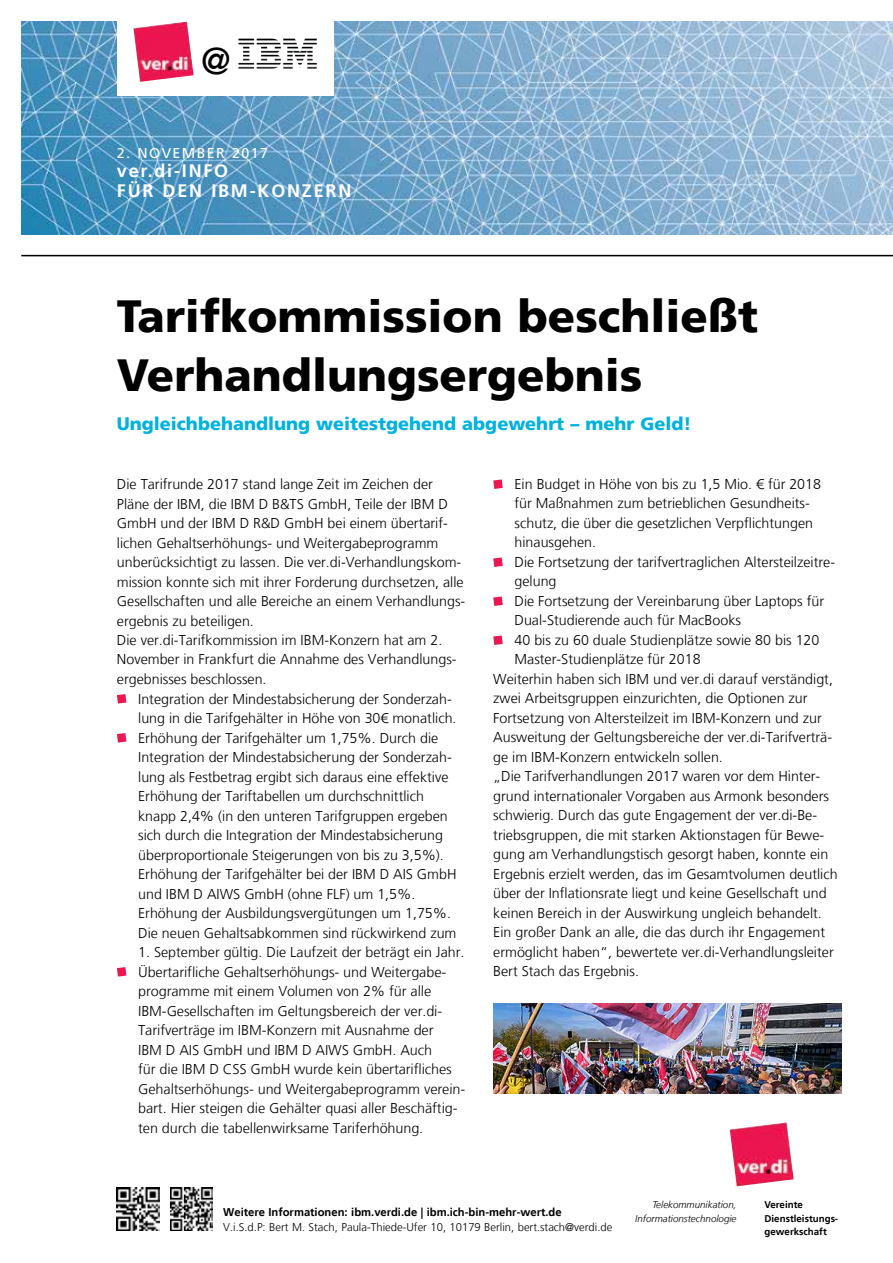
<style>
.page{position:relative;width:893px;height:1263px;background:#fff}
.page>*{position:absolute;margin:0;border:0;box-sizing:border-box;transform-origin:0 0}
.t1{font:900 45px/58.5px "Frutiger";color:#000}
.t2{font:37.95px "Frutiger";color:#000}
.t3{font:900 18px "Frutiger";color:#00b2dd}
.t4{font:700 18px/19.5px "Frutiger";letter-spacing:.1em;color:#fff}
.t5{font:300 14.25px/19.5px "Frutiger";color:#000}
.t6{font:14.25px "Frutiger";letter-spacing:.1em;color:#fff}
.t7{font:300 11.25px "Frutiger";color:#000}
.t8{font:700 11.25px "Frutiger";color:#000}
.t9{font:italic 300 9.75px/13.5px "Frutiger";color:#000;text-align:right}
.t10{font:700 9.75px/13.5px "Frutiger";color:#000}
</style>
<div class="page">
<img style="left:117px;top:1188px;width:42px;height:42px">
<img style="left:170px;top:1188px;width:43px;height:42px">
<svg style="left:117px;top:694px;width:9px;height:9px"></svg>
<svg style="left:117px;top:733px;width:9px;height:9px"></svg>
<svg style="left:117px;top:967px;width:9px;height:9px"></svg>
<svg style="left:493px;top:479px;width:10px;height:10px"></svg>
<svg style="left:493px;top:557px;width:10px;height:10px"></svg>
<svg style="left:493px;top:596px;width:10px;height:10px"></svg>
<svg style="left:493px;top:635px;width:10px;height:10px"></svg>
<img style="left:21px;top:22px;width:872px;height:212px">
<hr style="left:21px;top:255px;width:872px;height:1px;background:#000">
<div style="left:117px;top:17px;width:217px;height:79px;background:#fff"></div>
<div style="left:228px;top:27px;width:100px;height:53px;background:#fff;opacity:.45"></div>
<img style="left:240px;top:39px;width:77px;height:10px">
<img style="left:133px;top:22px;width:59px;height:60px">
<div style="left:192px;top:35px;width:48px;height:50px;background:#fff"></div>
<img style="left:730px;top:1122px;width:64px;height:64px">
<img style="left:493px;top:1003px;width:349px;height:91px">
<h2 class="t2" style="left:201px;top:38px;width:32px">@</h2>
<p class="t6" style="left:117px;top:144px;width:153px">2. NOVEMBER 2017</p>
<p class="t4" style="left:117px;top:161px;width:236px">ver.di-INFO<br>FÜR DEN IBM-KONZERN</p>
<h1 class="t1" style="left:117px;top:287px;width:643px">Tarifkommission beschließt<br>Verhandlungsergebnis</h1>
<p class="t3" style="left:117px;top:413px;width:576px">Ungleichbehandlung weitestgehend abgewehrt – mehr Geld!</p>
<p class="t5" style="left:117px;top:475px;width:350px">Die Tarifrunde 2017 stand lange Zeit im Zeichen der Pläne der IBM, die IBM D B&amp;TS GmbH, Teile der IBM D GmbH und der IBM D R&amp;D GmbH bei einem übertarif&shy;lichen Gehaltserhöhungs- und Weitergabeprogramm unberücksichtigt zu lassen. Die ver.di-Verhandlungskom&shy;mission konnte sich mit ihrer Forderung durchsetzen, alle Gesellschaften und alle Bereiche an einem Verhandlungs&shy;ergebnis zu beteiligen.<br>Die ver.di-Tarifkommission im IBM-Konzern hat am 2.<br>November in Frankfurt die Annahme des Verhandlungs&shy;ergebnisses beschlossen.</p>
<p class="t5" style="left:138px;top:689px;width:320px">Integration der Mindestabsicherung der Sonderzah&shy;lung in die Tarifgehälter in Höhe von 30€ monatlich.<br>Erhöhung der Tarifgehälter um 1,75%. Durch die Integration der Mindestabsicherung der Sonderzah&shy;lung als Festbetrag ergibt sich daraus eine effektive Erhöhung der Tariftabellen um durchschnittlich knapp 2,4% (in den unteren Tarifgruppen ergeben sich durch die Integration der Mindestabsicherung überproportionale Steigerungen von bis zu 3,5%).<br>Erhöhung der Tarifgehälter bei der IBM D AIS GmbH und IBM D AIWS GmbH (ohne FLF) um 1,5%.<br>Erhöhung der Ausbildungsvergütungen um 1,75%.<br>Die neuen Gehaltsabkommen sind rückwirkend zum</p>
<p class="t5" style="left:138px;top:942px;width:329px">1. September gültig. Die Laufzeit der beträgt ein Jahr.<br>Übertarifliche Gehaltserhöhungs- und Weitergabe&shy;programme mit einem Volumen von 2% für alle IBM-Gesellschaften im Geltungsbereich der ver.di-Tarifverträge im IBM-Konzern mit Ausnahme der<br>IBM D AIS GmbH und IBM D AIWS GmbH. Auch<br>für die IBM D CSS GmbH wurde kein übertarifliches Gehaltserhöhungs- und Weitergabeprogramm verein&shy;bart. Hier steigen die Gehälter quasi aller Beschäftig&shy;ten durch die tabellenwirksame Tariferhöhung.</p>
<p class="t5" style="left:514px;top:474px;width:308px">Ein Budget in Höhe von bis zu 1,5 Mio. € für 2018</p>
<p class="t5" style="left:514px;top:494px;width:297px">für Maßnahmen zum betrieblichen Gesundheits-</p>
<p class="t5" style="left:514px;top:513px;width:300px">schutz, die über die gesetzlichen Verpflichtungen</p>
<p class="t5" style="left:514px;top:533px;width:83px">hinausgehen.</p>
<p class="t5" style="left:514px;top:552px;width:322px">Die Fortsetzung der tarifvertraglichen Altersteilzeitre-</p>
<p class="t5" style="left:514px;top:572px;width:43px">gelung</p>
<p class="t5" style="left:514px;top:591px;width:311px">Die Fortsetzung der Vereinbarung über Laptops für</p>
<p class="t5" style="left:514px;top:611px;width:228px">Dual-Studierende auch für MacBooks</p>
<p class="t5" style="left:514px;top:630px;width:306px">40 bis zu 60 duale Studienplätze sowie 80 bis 120</p>
<p class="t5" style="left:514px;top:650px;width:188px">Master-Studienplätze für 2018</p>
<p class="t5" style="left:493px;top:669px;width:341px">Weiterhin haben sich IBM und ver.di darauf verständigt,</p>
<p class="t5" style="left:493px;top:689px;width:316px">zwei Arbeitsgruppen einzurichten, die Optionen zur</p>
<p class="t5" style="left:493px;top:708px;width:330px">Fortsetzung von Altersteilzeit im IBM-Konzern und zur</p>
<p class="t5" style="left:493px;top:728px;width:340px">Ausweitung der Geltungsbereiche der ver.di-Tarifverträ-</p>
<p class="t5" style="left:493px;top:747px;width:231px">ge im IBM-Konzern entwickeln sollen.</p>
<p class="t5" style="left:493px;top:767px;width:329px">„Die Tarifverhandlungen 2017 waren vor dem Hinter-</p>
<p class="t5" style="left:493px;top:786px;width:337px">grund internationaler Vorgaben aus Armonk besonders</p>
<p class="t5" style="left:493px;top:806px;width:325px">schwierig. Durch das gute Engagement der ver.di-Be-</p>
<p class="t5" style="left:493px;top:825px;width:332px">triebsgruppen, die mit starken Aktionstagen für Bewe-</p>
<p class="t5" style="left:493px;top:845px;width:336px">gung am Verhandlungstisch gesorgt haben, konnte ein</p>
<p class="t5" style="left:493px;top:864px;width:346px">Ergebnis erzielt werden, das im Gesamtvolumen deutlich</p>
<p class="t5" style="left:493px;top:884px;width:335px">über der Inflationsrate liegt und keine Gesellschaft und</p>
<p class="t5" style="left:493px;top:903px;width:330px">keinen Bereich in der Auswirkung ungleich behandelt.</p>
<p class="t5" style="left:493px;top:923px;width:333px">Ein großer Dank an alle, die das durch ihr Engagement</p>
<p class="t5" style="left:493px;top:942px;width:342px">ermöglicht haben“, bewertete ver.di-Verhandlungsleiter</p>
<p class="t5" style="left:493px;top:962px;width:147px">Bert Stach das Ergebnis.</p>
<p class="t8" style="left:223px;top:1205px;width:340px">Weitere Informationen: ibm.verdi.de | ibm.ich-bin-mehr-wert.de</p>
<p class="t7" style="left:223px;top:1220px;width:391px">V.i.S.d.P: Bert M. Stach, Paula-Thiede-Ufer 10, 10179 Berlin, bert.stach@verdi.de</p>
<p class="t9" style="left:635px;top:1198px;width:103px">Telekommunikation,<br>Informationstechnologie</p>
<p class="t10" style="left:765px;top:1198px;width:75px">Vereinte<br>Dienstleistungs&shy;gewerkschaft</p>
</div>
